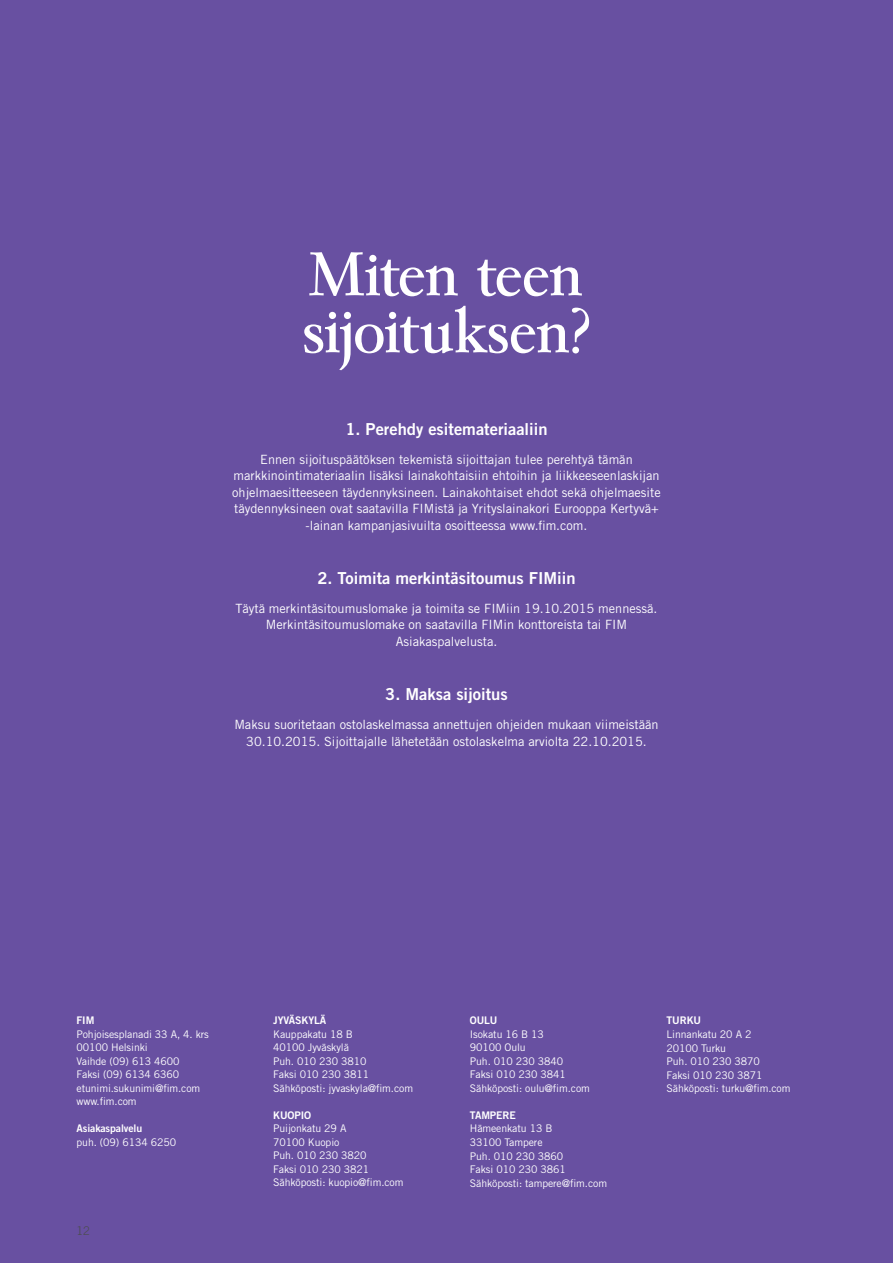
<style>
.page{position:relative;width:893px;height:1263px;background:#6850a1}
.page>*{position:absolute;margin:0;border:0;box-sizing:border-box;transform-origin:0 0}
.t1{font:60px/57px "Garamond TS";letter-spacing:-.01em;color:#fff}
.t2{font:16.5px "Trade Gothic LT Std Bd 2";color:#fff}
.t3{font:12.75px/16.5px "Trade Gothic LT Std";color:#fff;text-align:center}
.t4{font:300 12px "Trade Gothic LT Std";color:#4c4d4e}
.t5{font:10.5px/13.5px "Trade Gothic LT Std";letter-spacing:-.01em;color:#fff}
.t6{font:10.5px "Trade Gothic LT Std Bd 2";letter-spacing:-.01em;color:#fff}
</style>
<div class="page">
<h1 class="t1" style="left:303px;top:249px;width:289px">Miten teen sijoituksen?</h1>
<p class="t2" style="left:345px;top:418px;width:204px">1. Perehdy esitemateriaaliin</p>
<p class="t3" style="left:232px;top:451px;width:430px">Ennen sijoituspäätöksen tekemistä sijoittajan tulee perehtyä tämän markkinointimateriaalin lisäksi lainakohtaisiin ehtoihin ja liikkeeseenlaskijan ohjelmaesitteeseen täydennyksineen. Lainakohtaiset ehdot sekä ohjelmaesite täydennyksineen ovat saatavilla FIMistä ja Yrityslainakori Eurooppa Kertyvä+ -lainan kampanjasivuilta osoitteessa www.fim.com.</p>
<p class="t2" style="left:317px;top:567px;width:260px">2. Toimita merkintäsitoumus FIMiin</p>
<p class="t3" style="left:236px;top:600px;width:423px">Täytä merkintäsitoumuslomake ja toimita se FIMiin 19.10.2015 mennessä.<br>Merkintäsitoumuslomake on saatavilla FIMin konttoreista tai FIM<br>Asiakaspalvelusta.</p>
<p class="t2" style="left:385px;top:684px;width:124px">3. Maksa sijoitus</p>
<p class="t3" style="left:234px;top:716px;width:426px">Maksu suoritetaan ostolaskelmassa annettujen ohjeiden mukaan viimeistään<br>30.10.2015. Sijoittajalle lähetetään ostolaskelma arviolta 22.10.2015.</p>
<p class="t6" style="left:77px;top:1014px;width:19px">FIM</p>
<p class="t5" style="left:77px;top:1027px;width:134px">Pohjoisesplanadi 33 A, 4. krs<br>00100 Helsinki<br>Vaihde (09) 613 4600<br>Faksi (09) 6134 6360 etunimi.sukunimi@fim.com www.fim.com</p>
<p class="t6" style="left:77px;top:1122px;width:67px">Asiakaspalvelu</p>
<p class="t5" style="left:77px;top:1135px;width:101px">puh. (09) 6134 6250</p>
<p class="t4" style="left:77px;top:1224px;width:15px">12</p>
<p class="t6" style="left:273px;top:1014px;width:55px">JYVÄSKYLÄ</p>
<p class="t5" style="left:273px;top:1027px;width:141px">Kauppakatu 18 B<br>40100 Jyväskylä<br>Puh. 010 230 3810<br>Faksi 010 230 3811<br>Sähköposti: jyvaskyla@fim.com</p>
<p class="t6" style="left:273px;top:1109px;width:39px">KUOPIO</p>
<p class="t5" style="left:273px;top:1122px;width:132px">Puijonkatu 29 A<br>70100 Kuopio<br>Puh. 010 230 3820<br>Faksi 010 230 3821<br>Sähköposti: kuopio@fim.com</p>
<p class="t6" style="left:470px;top:1014px;width:29px">OULU</p>
<p class="t5" style="left:470px;top:1027px;width:122px">Isokatu 16 B 13<br>90100 Oulu<br>Puh. 010 230 3840<br>Faksi 010 230 3841<br>Sähköposti: oulu@fim.com</p>
<p class="t6" style="left:470px;top:1109px;width:48px">TAMPERE</p>
<p class="t5" style="left:470px;top:1122px;width:139px">Hämeenkatu 13 B<br>33100 Tampere<br>Puh. 010 230 3860<br>Faksi 010 230 3861<br>Sähköposti: tampere@fim.com</p>
<p class="t6" style="left:666px;top:1014px;width:36px">TURKU</p>
<p class="t5" style="left:666px;top:1027px;width:125px">Linnankatu 20 A 2<br>20100 Turku<br>Puh. 010 230 3870<br>Faksi 010 230 3871<br>Sähköposti: turku@fim.com</p>
</div>
